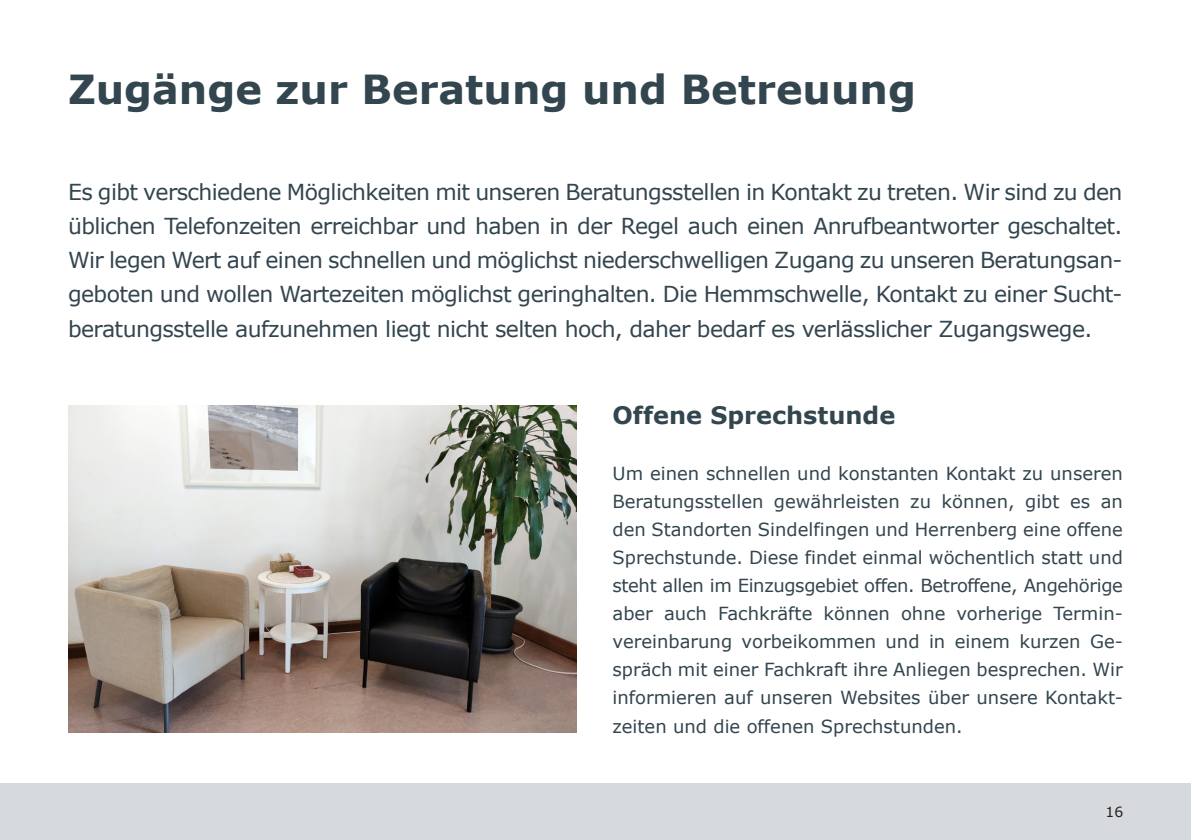
<style>
.page{position:relative;width:1191px;height:840px;background:#fff}
.page>*{position:absolute;margin:0;border:0;box-sizing:border-box;transform-origin:0 0}
.t1{font:700 40px "Verdana";color:#33454e}
.t2{font:700 24px "Verdana";color:#33454e}
.t3{font:22px/34px "Verdana";letter-spacing:-.03em;color:#33454e;text-align:justify}
.t4{font:18px/28px "Verdana";color:#33454e;text-align:justify}
.t5{font:14px "Verdana";color:#231f20}
</style>
<div class="page">
<div style="left:0;top:782px;width:1191px;height:57px;background:#d6dadc"></div>
<img style="left:68px;top:405px;width:509px;height:326px">
<p class="t1" style="left:68px;top:61px;width:849px">Zugänge zur Beratung und Betreuung</p>
<p class="t3" style="left:68px;top:175px;width:1056px">Es gibt verschiedene Möglichkeiten mit unseren Beratungsstellen in Kontakt zu treten. Wir sind zu den üblichen Telefonzeiten erreichbar und haben in der Regel auch einen Anrufbeantworter geschaltet.<br>Wir legen Wert auf einen schnellen und möglichst niederschwelligen Zugang zu unseren Beratungsan&shy;geboten und wollen Wartezeiten möglichst geringhalten. Die Hemmschwelle, Kontakt zu einer Sucht&shy;beratungsstelle aufzunehmen liegt nicht selten hoch, daher bedarf es verlässlicher Zugangswege.</p>
<p class="t2" style="left:612px;top:398px;width:284px">Offene Sprechstunde</p>
<p class="t4" style="left:612px;top:459px;width:512px">Um einen schnellen und konstanten Kontakt zu unseren Beratungsstellen gewährleisten zu können, gibt es an den Standorten Sindelfingen und Herrenberg eine offene Sprechstunde. Diese findet einmal wöchentlich statt und steht allen im Einzugsgebiet offen. Betroffene, Angehörige aber auch Fachkräfte können ohne vorherige Termin&shy;vereinbarung vorbeikommen und in einem kurzen Ge&shy;spräch mit einer Fachkraft ihre Anliegen besprechen. Wir informieren auf unseren Websites über unsere Kontakt&shy;zeiten und die offenen Sprechstunden.</p>
<p class="t5" style="left:1105px;top:802px;width:19px">16</p>
</div>
